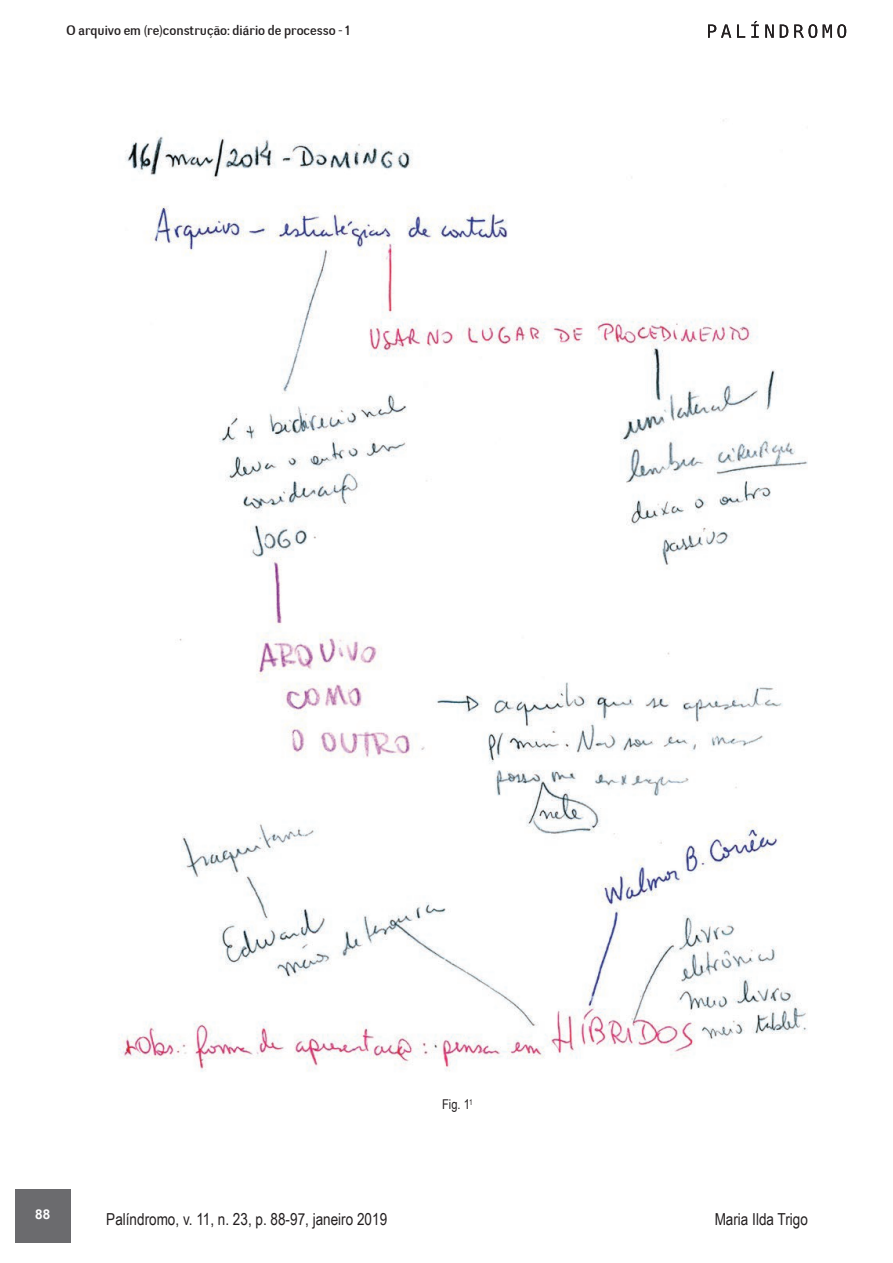
<style>
.page{position:relative;width:893px;height:1263px;background:#fff}
.page>*{position:absolute;margin:0;border:0;box-sizing:border-box;transform-origin:0 0}
.t1{font:16.5px "Arial Narrow";color:#231f20}
.t2{font:13.5px "Negotiate Free";color:#231f20}
.t3{font:13.5px "Arial Narrow";color:#231f20}
.t4{font:700 13.5px "Arial";color:#fff}
</style>
<div class="page">
<div style="left:15px;top:1189px;width:55px;height:53px;background:#6b6b6e"></div>
<svg style="left:708px;top:25px;width:23px;height:13px"></svg>
<svg style="left:737px;top:25px;width:8px;height:13px"></svg>
<svg style="left:751px;top:21px;width:8px;height:17px"></svg>
<svg style="left:765px;top:25px;width:9px;height:13px"></svg>
<svg style="left:780px;top:25px;width:8px;height:13px"></svg>
<svg style="left:794px;top:24px;width:23px;height:14px"></svg>
<svg style="left:823px;top:24px;width:23px;height:14px"></svg>
<img style="left:118px;top:119px;width:690px;height:953px">
<p class="t2" style="left:67px;top:22px;width:285px">O arquivo em (re)construção: diário de processo - 1</p>
<p class="t4" style="left:35px;top:1205px;width:17px">88</p>
<p class="t1" style="left:106px;top:1206px;width:282px">Palíndromo, v. 11, n. 23, p. 88-97, janeiro 2019</p>
<p class="t3" style="left:442px;top:1094px;width:32px">Fig. 1<sup>1</sup></p>
<p class="t1" style="left:715px;top:1206px;width:95px">Maria Ilda Trigo</p>
</div>
